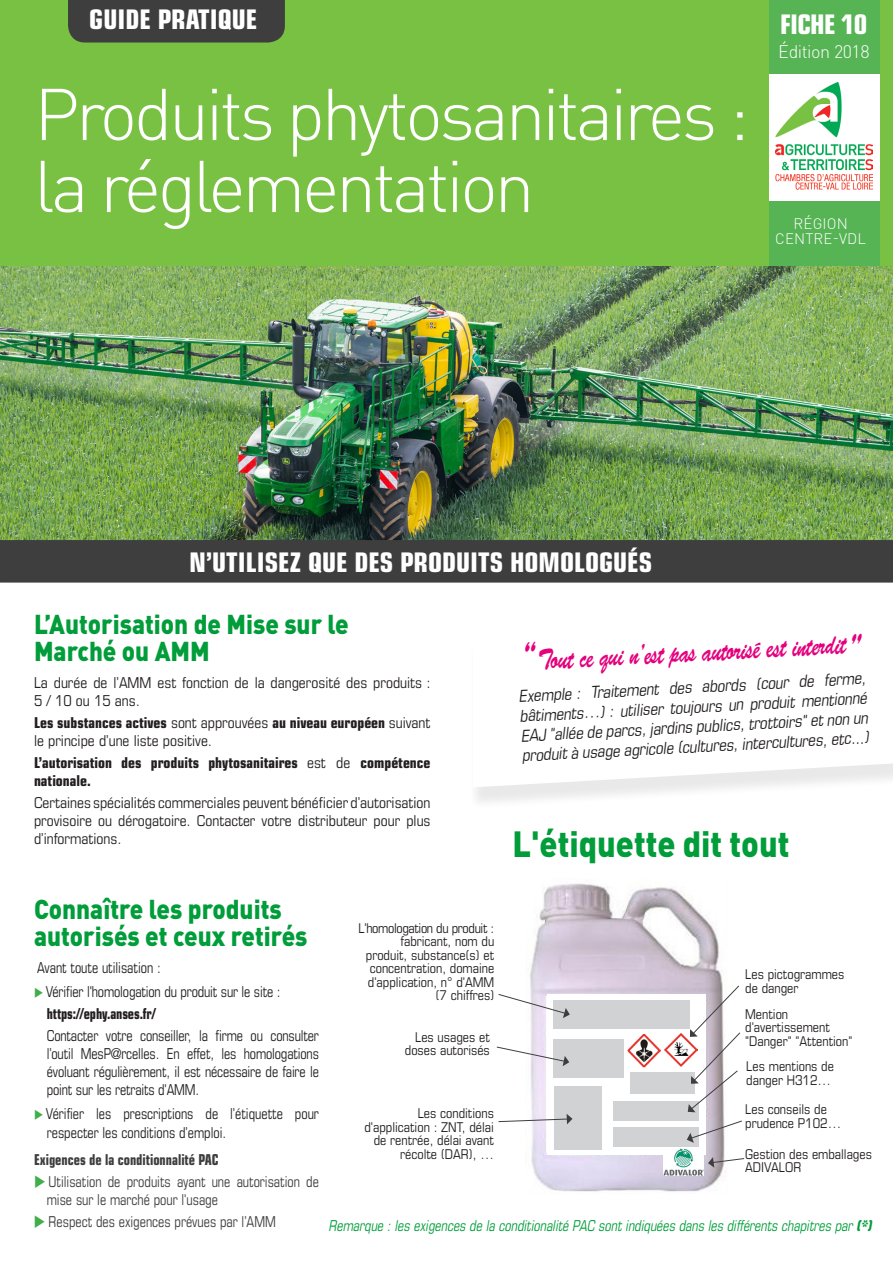
<style>
.page{position:relative;width:893px;height:1263px;background:#fff}
.page>*{position:absolute;margin:0;border:0;box-sizing:border-box;transform-origin:0 0}
.t1{font:300 72px/72px "DIN Pro";letter-spacing:-.05em;color:#fff}
.t2{font:900 36px "DIN Pro";color:#019d3a;scale:.9 1}
.t3{font:28.8px "Brush Script Std";color:#e5007e;scale:.71 1}
.t4{font:900 27px/27px "DIN Pro";color:#019d3a;scale:.9 1}
.t5{font:700 condensed 27px "Eurostile LT Std";color:#fff}
.t6{font:300 18px "DIN Pro";letter-spacing:-.025em;color:#fff}
.t7{font:italic condensed 16.5px/19.8px "Eurostile LT Std";color:#231f20;text-align:justify}
.t8{font:condensed 15px/18px "Eurostile LT Std";color:#231f20;scale:.9 1}
.t9{font:condensed 15px/18px "Eurostile LT Std";color:#231f20}
.t10{font:condensed 15px/18px "Eurostile LT Std";color:#3e3e3f;scale:.9 1}
.t11{font:italic condensed 15px "Eurostile LT Std";color:#019d3a;scale:.9 1}
.t12{font:700 condensed 15px/18px "Eurostile LT Std";color:#231f20}
.t13{font:700 condensed 15px "Eurostile LT Std";color:#3e3e3f;scale:.9 1}
.t14{font:300 15px/15px "DIN Pro";letter-spacing:.01em;color:#fff;text-align:center}
.t15{font:condensed 13.5px/13.5px "Eurostile LT Std";color:#231f20}
.s1{font-weight:700}
.s2{font-weight:400}
.s3{font-family:"Brush Script";font-size:63px}
.s4{color:#40ae49}
</style>
<div class="page">
<div style="left:468px;top:642px;width:425px;height:168px;background:#231f20;opacity:.1"></div>
<svg style="left:473px;top:642px;width:420px;height:145px"></svg>
<div style="left:0;top:0;width:893px;height:267px;background:#79c142"></div>
<div style="left:68px;top:0;width:217px;height:43px;background:#3e3e3f"></div>
<div style="left:770px;top:0;width:110px;height:267px;background:#56b455"></div>
<div style="left:770px;top:74px;width:110px;height:127px;background:#fff"></div>
<img style="left:776px;top:82px;width:96px;height:108px">
<img style="left:0;top:267px;width:893px;height:273px">
<div style="left:0;top:540px;width:893px;height:43px;background:#3e3e3f"></div>
<img style="left:530px;top:883px;width:196px;height:309px">
<div style="left:547px;top:994px;width:159px;height:161px;background:#fff"></div>
<div style="left:554px;top:1000px;width:136px;height:28px;background:#d1d2d4"></div>
<svg style="left:498px;top:994px;width:72px;height:24px"></svg>
<img style="left:627px;top:1034px;width:34px;height:33px">
<img style="left:664px;top:1034px;width:24px;height:33px">
<div style="left:554px;top:1039px;width:70px;height:38px;background:#d1d2d4"></div>
<svg style="left:496px;top:1046px;width:73px;height:20px"></svg>
<div style="left:554px;top:1086px;width:48px;height:63px;background:#d1d2d4"></div>
<svg style="left:498px;top:1114px;width:74px;height:10px"></svg>
<div style="left:630px;top:1072px;width:65px;height:21px;background:#d1d2d4"></div>
<div style="left:613px;top:1102px;width:85px;height:19px;background:#d1d2d4"></div>
<svg style="left:688px;top:985px;width:52px;height:127px"></svg>
<img style="left:663px;top:1148px;width:40px;height:27px">
<div style="left:613px;top:1127px;width:85px;height:19px;background:#d1d2d4"></div>
<svg style="left:708px;top:1157px;width:36px;height:11px"></svg>
<svg style="left:687px;top:1120px;width:55px;height:23px"></svg>
<svg style="left:525px;top:642px;width:11px;height:10px"></svg>
<h3 class="t5" style="left:89px;top:3px;width:170px">GUIDE PRATIQUE</h3>
<h1 class="t1" style="left:34px;top:75px;width:717px">Produits phytosanitaires : la réglementation</h1>
<h3 class="t5" style="left:780px;top:8px;width:89px">FICHE 10</h3>
<h3 class="t6" style="left:778px;top:40px;width:93px">Édition 2018</h3>
<p class="t14" style="left:775px;top:216px;width:92px">RÉGION<br>CENTRE-VDL</p>
<h3 class="t5" style="left:189px;top:546px;width:464px">N’UTILISEZ QUE DES PRODUITS HOMOLOGUÉS</h3>
<h3 class="t4" style="left:34px;top:610px;width:351px">L’Autorisation de Mise sur le<br>Marché ou AMM</h3>
<p class="t9" style="left:34px;top:673px;width:398px">La durée de l’AMM est fonction de la dangerosité des produits :<br>5 / 10 ou 15 ans.</p>
<p class="t9" style="left:34px;top:713px;width:398px"><span class="s1">Les substances actives</span> sont approuvées <span class="s1">au niveau européen</span> suivant le principe d’une liste positive.</p>
<p class="t12" style="left:34px;top:754px;width:398px">L’autorisation des produits phytosanitaires <span class="s2">est de</span> compétence nationale.</p>
<p class="t9" style="left:34px;top:794px;width:398px;text-align:justify">Certaines spécialités commerciales peuvent bénéficier d’autorisation provisoire ou dérogatoire. Contacter votre distributeur pour plus d’informations.</p>
<h3 class="t3" style="left:538px;top:644px;width:460px;rotate:-3deg">Tout ce qui n’est pas autorisé est interdit<span class="s3">”</span></h3>
<p class="t7" style="left:518px;top:686px;width:349px;rotate:-3deg">Exemple : Traitement des abords (cour de ferme, bâtiments…) : utiliser toujours un produit mentionné EAJ "allée de parcs, jardins publics, trottoirs" et non un produit à usage agricole (cultures, intercultures, etc...)</p>
<h2 class="t2" style="left:512px;top:819px;width:309px">L'étiquette dit tout</h2>
<h3 class="t4" style="left:34px;top:895px;width:305px">Connaître les produits autorisés et ceux retirés</h3>
<p class="t8" style="left:37px;top:958px;width:139px">Avant toute utilisation :</p>
<p class="t8" style="left:47px;top:980px;width:261px;line-height:22.2px;text-indent:-13px"><span class="s4">◆</span> Vérifier l'homologation du produit sur le site : <span class="s1">https://ephy.anses.fr/</span></p>
<p class="t8" style="left:47px;top:1026px;width:304px;text-align:justify">Contacter votre conseiller, la firme ou consulter l’outil MesP@rcelles. En effet, les homologations évoluant régulièrement, il est nécessaire de faire le point sur les retraits d'AMM.</p>
<p class="t8" style="left:47px;top:1103px;width:304px;line-height:19.5px;text-indent:-13px"><span class="s4">◆</span> Vérifier les prescriptions de l’étiquette pour respecter les conditions d’emploi.</p>
<p class="t13" style="left:34px;top:1150px;width:207px">Exigences de la conditionnalité PAC</p>
<p class="t10" style="left:47px;top:1172px;width:304px;text-indent:-13px"><span class="s4">◆</span> Utilisation de produits ayant une autorisation de mise sur le marché pour l'usage</p>
<p class="t10" style="left:34px;top:1213px;width:270px"><span class="s4">◆</span> Respect des exigences prévues par l’AMM</p>
<p class="t11" style="left:328px;top:1217px;width:608px">Remarque :les exigences de la conditionalité PAC sontindiquées dans les différents chapitres par<span class="s1">(*)</span></p>
<p class="t15" style="left:359px;top:921px;width:137px;text-align:right">L'homologation du produit : fabricant, nom du produit, substance(s) et concentration, domaine d'application, n° d'AMM (7 chiffres)</p>
<p class="t15" style="left:405px;top:1030px;width:87px;text-align:right">Les usages et doses autorisés</p>
<p class="t15" style="left:745px;top:967px;width:101px">Les pictogrammes de danger</p>
<p class="t15" style="left:745px;top:1007px;width:109px">Mention d'avertissement "Danger" "Attention"</p>
<p class="t15" style="left:746px;top:1060px;width:89px">Les mentions de danger H312…</p>
<p class="t15" style="left:745px;top:1102px;width:97px">Les conseils de prudence P102…</p>
<p class="t15" style="left:745px;top:1147px;width:128px">Gestion des emballages<br>ADIVALOR</p>
<p class="t15" style="left:364px;top:1106px;width:131px;text-align:right">Les conditions d'application : ZNT, délai de rentrée, délai avant récolte (DAR), …</p>
</div>
